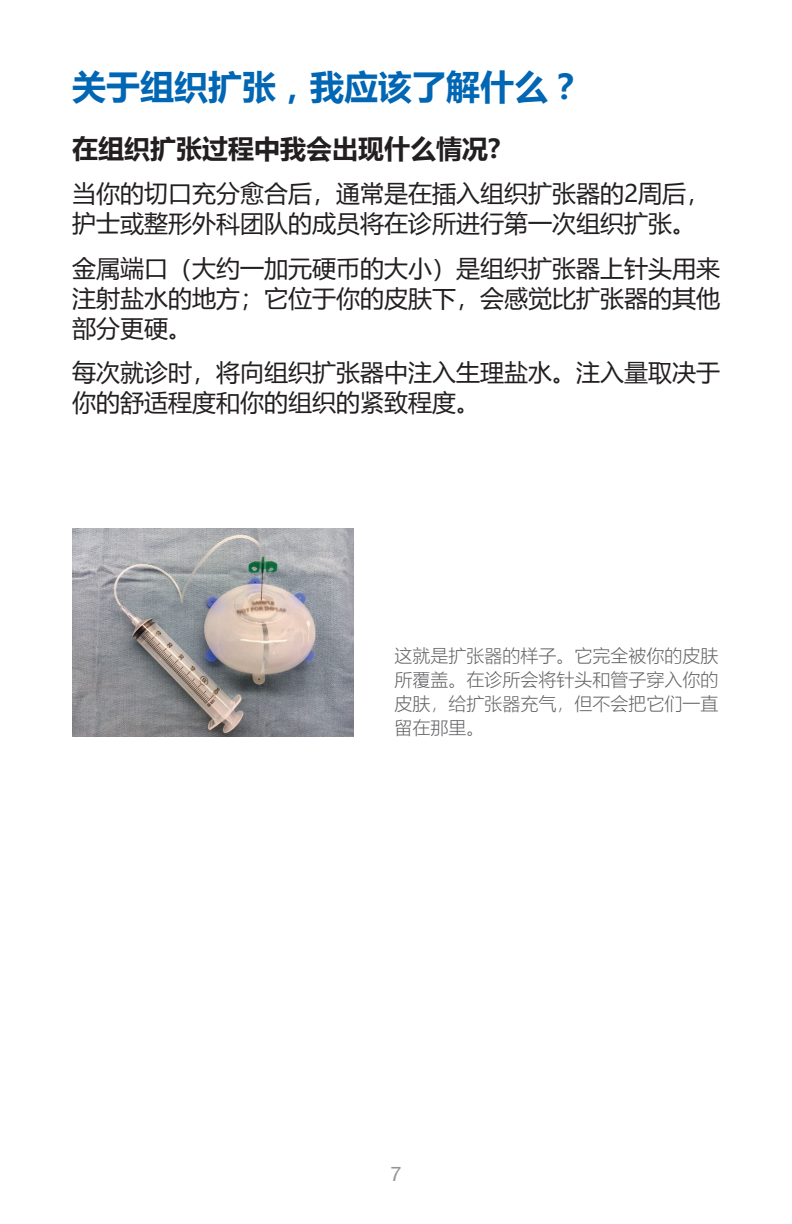
<style>
.page{position:relative;width:792px;height:1224px;background:#fff}
.page>*{position:absolute;margin:0;border:0;box-sizing:border-box;transform-origin:0 0}
.t1{font:700 34px "Microsoft Ya Hei";color:#0166b3}
.t2{font:700 26px "Microsoft Ya Hei";color:#231f20}
.t3{font:24px/30px "Microsoft Ya Hei";color:#231f20}
.t4{font:20px "Helvetica Neue";color:#939598}
.t5{font:300 18px/24px "Microsoft Ya Hei";color:#636366;text-align:justify}
</style>
<div class="page">
<img style="left:72px;top:528px;width:281px;height:209px">
<h1 class="t1" style="left:72px;top:63px;width:511px">关于组织扩张，我应该了解什么？</h1>
<p class="t2" style="left:72px;top:130px;width:430px">在组织扩张过程中我会出现什么情况?</p>
<p class="t3" style="left:72px;top:178px;width:640px">当你的切口充分愈合后，通常是在插入组织扩张器的2周后，护士或整形外科团队的成员将在诊所进行第一次组织扩张。</p>
<p class="t3" style="left:72px;top:252px;width:649px;text-align:justify">金属端口（大约一加元硬币的大小）是组织扩张器上针头用来注射盐水的地方；它位于你的皮肤下，会感觉比扩张器的其他部分更硬。</p>
<p class="t3" style="left:72px;top:357px;width:649px">每次就诊时，将向组织扩张器中注入生理盐水。注入量取决于你的舒适程度和你的组织的紧致程度。</p>
<p class="t5" style="left:395px;top:644px;width:325px">这就是扩张器的样子。它完全被你的皮肤所覆盖。在诊所会将针头和管子穿入你的皮肤，给扩张器充气，但不会把它们一直留在那里。</p>
<p class="t4" style="left:390px;top:1160px;width:13px">7</p>
</div>
